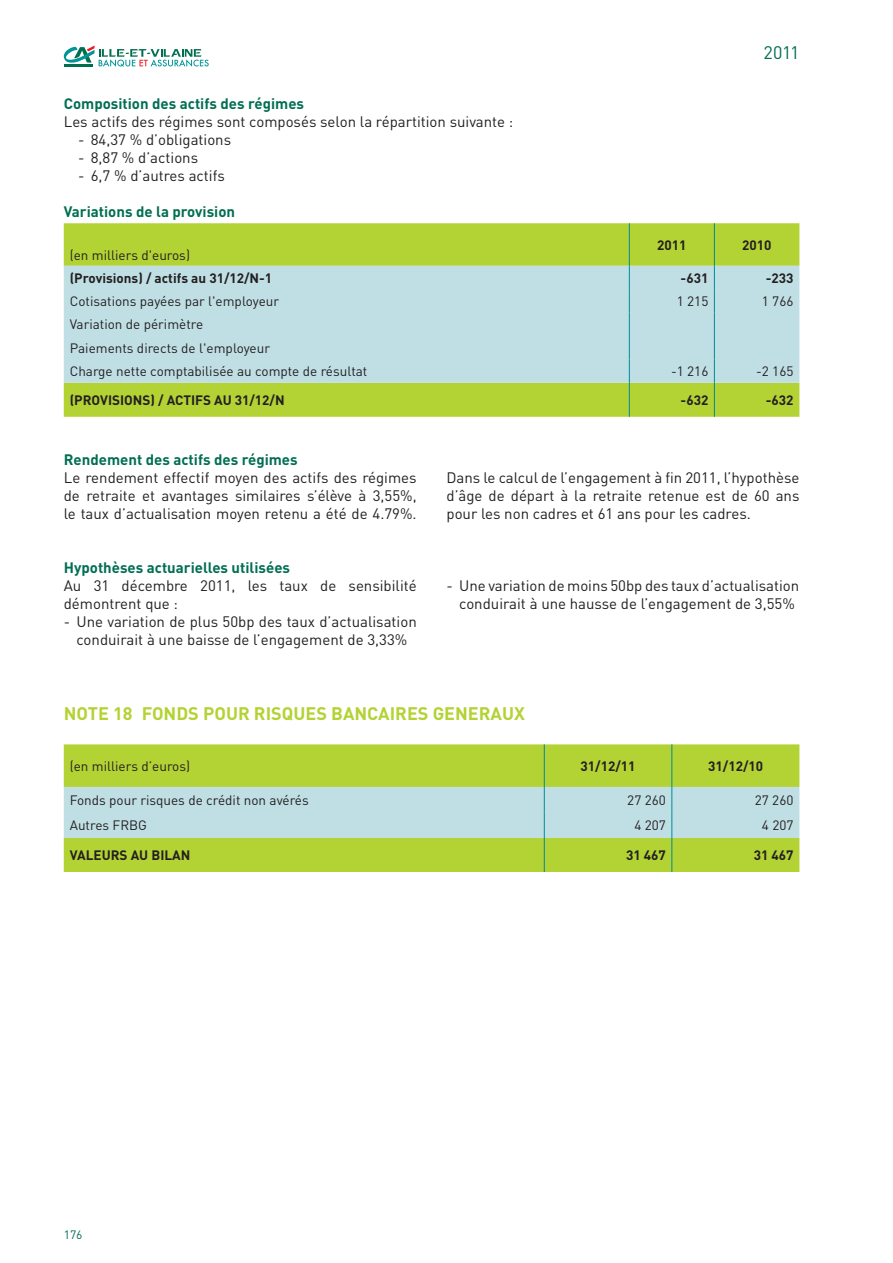
<style>
.page{position:relative;width:893px;height:1263px;background:#fff}
.page>*{position:absolute;margin:0;border:0;box-sizing:border-box;transform-origin:0 0}
.t1{font:700 18px "DINOT";color:#b3d234}
.t2{font:18px "DINOT";color:#006e53}
.t3{font:15px/18px "DINOT";color:#231f20;text-align:justify}
.t4{font:700 15px "DINOT";color:#006e53}
.t5{font:13.5px/23.4px "DINOT";color:#231f20}
.t6{font:700 13.5px "DINOT";color:#231f20}
.t7{font:12px "DINOT";color:#006e53}
</style>
<div class="page">
<svg style="left:64px;top:45px;width:145px;height:22px"></svg>
<div style="left:64px;top:223px;width:735px;height:194px;background:#b3d234"></div>
<div style="left:64px;top:266px;width:735px;height:117px;background:#c0dfe4"></div>
<hr style="left:629px;top:223px;width:1px;height:43px;background:#008b98">
<hr style="left:714px;top:223px;width:1px;height:43px;background:#008b98">
<svg style="left:629px;top:266px;width:1px;height:117px"></svg>
<svg style="left:714px;top:266px;width:1px;height:117px"></svg>
<hr style="left:629px;top:383px;width:1px;height:34px;background:#008b98">
<hr style="left:714px;top:383px;width:1px;height:34px;background:#008b98">
<div style="left:64px;top:744px;width:735px;height:128px;background:#b3d234"></div>
<hr style="left:544px;top:744px;width:1px;height:43px;background:#008b98">
<hr style="left:671px;top:744px;width:1px;height:43px;background:#008b98">
<div style="left:64px;top:787px;width:735px;height:51px;background:#c0dfe4"></div>
<hr style="left:544px;top:838px;width:1px;height:34px;background:#008b98">
<hr style="left:671px;top:838px;width:1px;height:34px;background:#008b98">
<p class="t4" style="left:64px;top:94px;width:242px">Composition des actifs des régimes</p>
<p class="t3" style="left:64px;top:112px;width:451px">Les actifs des régimes sont composés selon la répartition suivante :</p>
<p class="t3" style="left:78px;top:130px;width:155px">- 84,37 % d’obligations</p>
<p class="t3" style="left:78px;top:148px;width:122px">- 8,87 % d’actions</p>
<p class="t3" style="left:78px;top:166px;width:148px">- 6,7 % d’autres actifs</p>
<p class="t4" style="left:64px;top:202px;width:173px">Variations de la provision</p>
<p class="t5" style="left:70px;top:243px;width:122px">(en milliers d'euros)</p>
<p class="t2" style="left:763px;top:41px;width:37px">2011</p>
<p class="t6" style="left:657px;top:236px;width:31px">2011</p>
<p class="t6" style="left:742px;top:236px;width:31px">2010</p>
<p class="t6" style="left:70px;top:269px;width:204px">(Provisions) / actifs au 31/12/N-1</p>
<p class="t6" style="left:681px;top:269px;width:29px">-631</p>
<p class="t6" style="left:766px;top:269px;width:29px">-233</p>
<p class="t5" style="left:70px;top:289px;width:211px">Cotisations payées par l'employeur</p>
<p class="t5" style="left:677px;top:289px;width:33px">1 215</p>
<p class="t5" style="left:762px;top:289px;width:33px">1 766</p>
<p class="t5" style="left:70px;top:312px;width:299px">Variation de périmètre<br>Paiements directs de l'employeur<br>Charge nette comptabilisée au compte de résultat</p>
<p class="t5" style="left:671px;top:359px;width:39px">-1 216</p>
<p class="t5" style="left:756px;top:359px;width:39px">-2 165</p>
<p class="t6" style="left:70px;top:391px;width:216px">(PROVISIONS) / ACTIFS AU 31/12/N</p>
<p class="t6" style="left:681px;top:391px;width:29px">-632</p>
<p class="t6" style="left:766px;top:391px;width:29px">-632</p>
<p class="t4" style="left:64px;top:449px;width:235px">Rendement des actifs des régimes</p>
<p class="t3" style="left:64px;top:468px;width:354px">Le rendement effectif moyen des actifs des régimes de retraite et avantages similaires s’élève à 3,55%, le taux d’actualisation moyen retenu a été de 4.79%.</p>
<p class="t3" style="left:446px;top:468px;width:354px">Dans le calcul de l’engagement à fin 2011, l’hypothèse d’âge de départ à la retraite retenue est de 60 ans pour les non cadres et 61 ans pour les cadres.</p>
<p class="t4" style="left:64px;top:557px;width:228px">Hypothèses actuarielles utilisées</p>
<p class="t3" style="left:64px;top:576px;width:354px">Au 31 décembre 2011, les taux de sensibilité démontrent que :</p>
<p class="t3" style="left:64px;top:612px;width:354px;text-align:center">- Une variation de plus 50bp des taux d’actualisation conduirait à une baisse de l’engagement de 3,33%</p>
<p class="t3" style="left:446px;top:576px;width:354px;text-align:center">- Une variation de moins 50bp des taux d’actualisation conduirait à une hausse de l’engagement de 3,55%</p>
<p class="t1" style="left:64px;top:702px;width:463px">NOTE 18 FONDS POUR RISQUES BANCAIRES GENERAUX</p>
<p class="t5" style="left:70px;top:754px;width:122px">(en milliers d’euros)</p>
<p class="t6" style="left:581px;top:757px;width:56px">31/12/11</p>
<p class="t6" style="left:708px;top:757px;width:56px">31/12/10</p>
<p class="t5" style="left:70px;top:788px;width:240px">Fonds pour risques de crédit non avérés</p>
<p class="t5" style="left:627px;top:788px;width:40px">27 260</p>
<p class="t5" style="left:755px;top:788px;width:40px">27 260</p>
<p class="t5" style="left:70px;top:813px;width:79px">Autres FRBG</p>
<p class="t5" style="left:634px;top:813px;width:33px">4 207</p>
<p class="t5" style="left:762px;top:813px;width:33px">4 207</p>
<p class="t6" style="left:70px;top:846px;width:122px">VALEURS AU BILAN</p>
<p class="t6" style="left:626px;top:846px;width:41px">31 467</p>
<p class="t6" style="left:754px;top:846px;width:41px">31 467</p>
<p class="t7" style="left:64px;top:1226px;width:20px">176</p>
</div>
